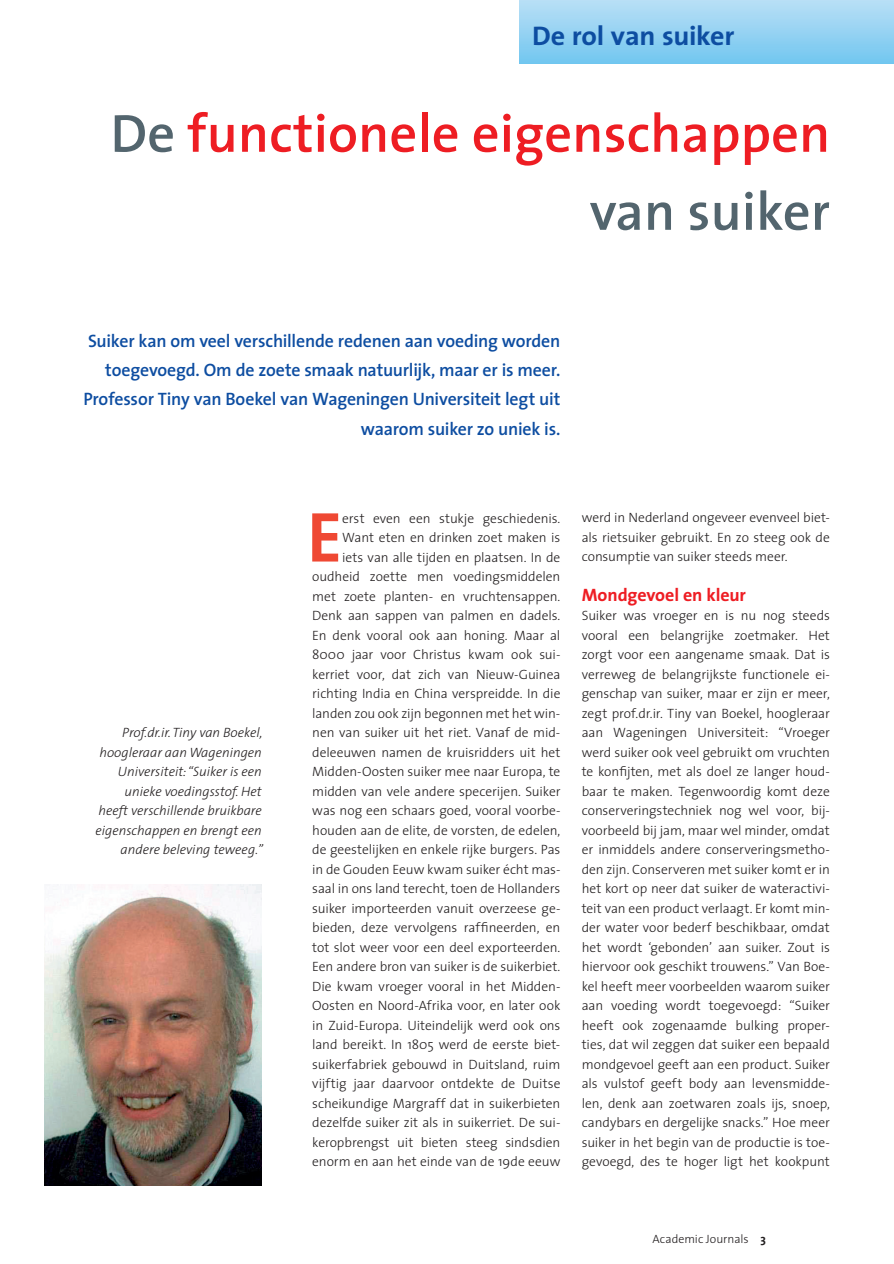
<style>
.page{position:relative;width:894px;height:1264px;background:#fff}
.page>*{position:absolute;margin:0;border:0;box-sizing:border-box;transform-origin:0 0}
.t1{font:700 71.25px "The Sans";color:#ef4833}
.t2{font:600 54px/78px "The Sans";color:#ee1d23;text-align:right}
.t3{font:700 27px "The Sans";letter-spacing:-.01em;color:#0d4da1;scale:1.04 1}
.t4{font:600 18px/29.2px "The Sans";letter-spacing:-.015em;color:#0d4da1;text-align:right}
.t5{font:700 18px "The Sans";letter-spacing:-.005em;color:#ee1d23}
.t6{font:300 13.5px/19.5px "The Sans";letter-spacing:-.005em;color:#231f20;text-align:justify}
.t7{font:italic 300 13.5px/19.5px "The Sans";color:#231f20;text-align:right}
.t8{font:300 12px "The Sans";color:#231f20}
.s1{color:#53656e}
.s2{font-weight:700}
</style>
<div class="page">
<div style="left:519px;top:0;width:374px;height:64px;background:linear-gradient(to bottom,#badff6,#73c7f0)"></div>
<img style="left:44px;top:884px;width:218px;height:300px">
<h3 class="t3" style="left:532px;top:14px;width:196px">De rol van suiker</h3>
<h2 class="t2" style="left:110px;top:93px;width:721px"><span class="s1">De</span> functionele eigenschappen <span class="s1">van suiker</span></h2>
<h3 class="t4" style="left:83px;top:325px;width:478px">Suiker kan om veel verschillende redenen aan voeding worden toegevoegd. Om de zoete smaak natuurlijk, maar er is meer.<br>Professor Tiny van Boekel van Wageningen Universiteit legt uit waarom suiker zo uniek is.</h3>
<p class="t7" style="left:95px;top:722px;width:169px">Prof.dr.ir. Tiny van Boekel, hoogleraar aan Wageningen<br>Universiteit: “Suiker is een unieke voedingsstof. Het heeft verschillende bruikbare eigenschappen en brengt een andere beleving teweeg.”</p>
<p class="t6" style="left:312px;top:507px;width:250px;text-align:right">erst even een stukje geschiedenis.<br>Want eten en drinken zoet maken is<br>iets van alle tijden en plaatsen. In de oudheid zoette men voedingsmiddelen met zoete planten- en vruchtensappen.<br>Denk aan sappen van palmen en dadels.<br>En denk vooral ook aan honing. Maar al 8000 jaar voor Christus kwam ook sui&shy;kerriet voor, dat zich van Nieuw-Guinea richting India en China verspreidde. In die landen zou ook zijn begonnen met het win&shy;nen van suiker uit het riet. Vanaf de mid&shy;deleeuwen namen de kruisridders uit het Midden-Oosten suiker mee naar Europa, te midden van vele andere specerijen. Suiker was nog een schaars goed, vooral voorbe&shy;houden aan de elite, de vorsten, de edelen, de geestelijken en enkele rijke burgers. Pas in de Gouden Eeuw kwam suiker écht mas&shy;saal in ons land terecht, toen de Hollanders suiker importeerden vanuit overzeese ge&shy;bieden, deze vervolgens raffineerden, en tot slot weer voor een deel exporteerden.<br>Een andere bron van suiker is de suikerbiet.<br>Die kwam vroeger vooral in het Midden-Oosten en Noord-Afrika voor, en later ook in Zuid-Europa. Uiteindelijk werd ook ons land bereikt. In 1805 werd de eerste biet&shy;suikerfabriek gebouwd in Duitsland, ruim vijftig jaar daarvoor ontdekte de Duitse scheikundige Margraff dat in suikerbieten dezelfde suiker zit als in suikerriet. De sui&shy;keropbrengst uit bieten steeg sindsdien enorm en aan het einde van de 19de eeuw</p>
<p class="t6" style="left:581px;top:507px;width:249px">werd in Nederland ongeveer evenveel biet&shy;als rietsuiker gebruikt. En zo steeg ook de consumptie van suiker steeds meer.</p>
<h1 class="t1" style="left:307px;top:477px;width:36px">E</h1>
<h3 class="t5" style="left:581px;top:579px;width:166px">Mondgevoel en kleur</h3>
<p class="t6" style="left:581px;top:605px;width:250px">Suiker was vroeger en is nu nog steeds vooral een belangrijke zoetmaker. Het zorgt voor een aangename smaak. Dat is verreweg de belangrijkste functionele ei&shy;genschap van suiker, maar er zijn er meer, zegt prof.dr.ir. Tiny van Boekel, hoogleraar aan Wageningen Universiteit: “Vroeger werd suiker ook veel gebruikt om vruchten te konfijten, met als doel ze langer houd&shy;baar te maken. Tegenwoordig komt deze conserveringstechniek nog wel voor, bij&shy;voorbeeld bij jam, maar wel minder, omdat er inmiddels andere conserveringsmetho&shy;den zijn. Conserveren met suiker komt er in het kort op neer dat suiker de wateractivi&shy;teit van een product verlaagt. Er komt min&shy;der water voor bederf beschikbaar, omdat het wordt ‘gebonden’ aan suiker. Zout is hiervoor ook geschikt trouwens.” Van Boe&shy;kel heeft meer voorbeelden waarom suiker aan voeding wordt toegevoegd: “Suiker heeft ook zogenaamde bulking proper&shy;ties, dat wil zeggen dat suiker een bepaald mondgevoel geeft aan een product. Suiker als vulstof geeft body aan levensmidde&shy;len, denk aan zoetwaren zoals ijs, snoep, candybars en dergelijke snacks.” Hoe meer suiker in het begin van de productie is toe&shy;gevoegd, des te hoger ligt het kookpunt</p>
<p class="t8" style="left:652px;top:1228px;width:115px">Academic Journals <span class="s2">3</span></p>
</div>
